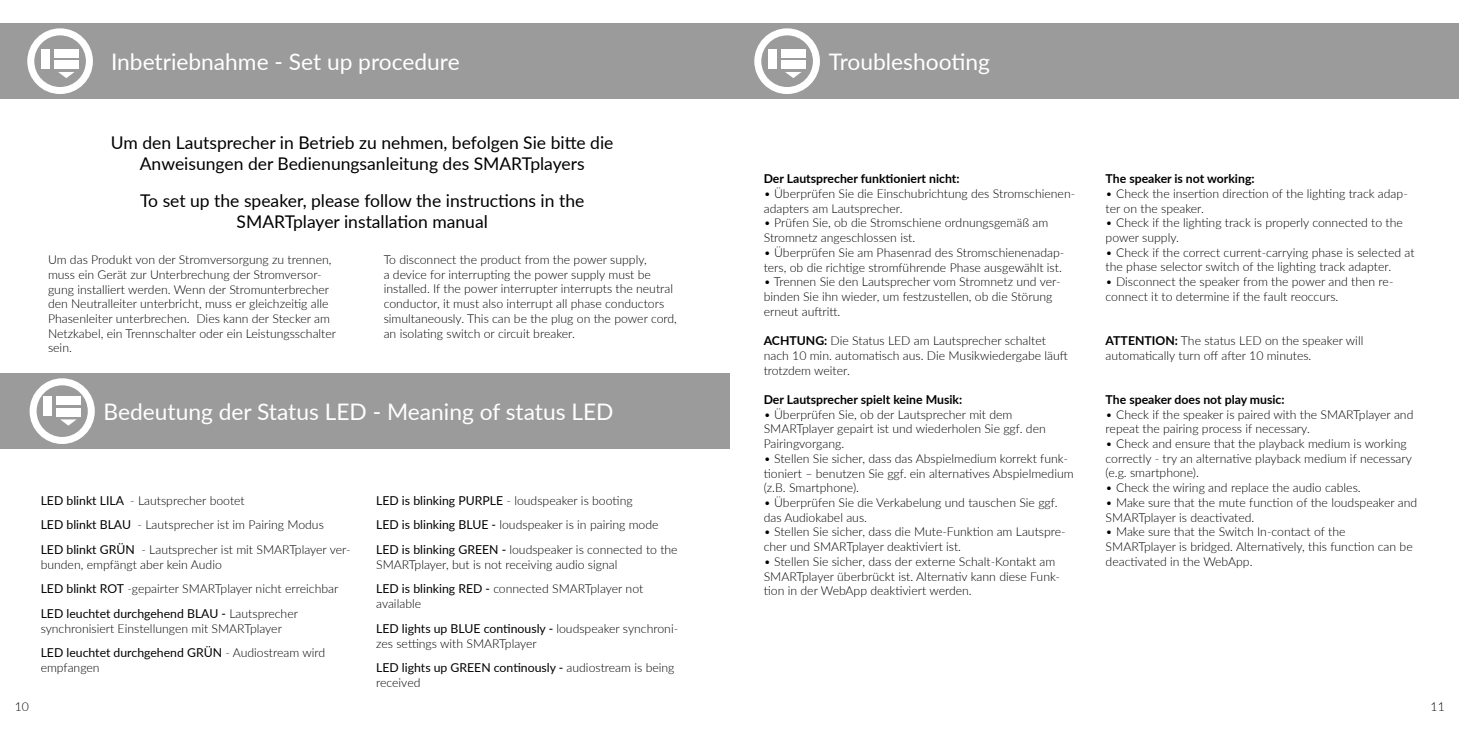
<style>
.page{position:relative;width:1459px;height:730px;background:#fff}
.page>*{position:absolute;margin:0;border:0;box-sizing:border-box;transform-origin:0 0}
.t1{font:22.75px "Lato";color:#fff}
.t2{font:17.5px/21px "Lato";color:#000;text-align:center}
.t3{font:300 12.25px/14.7px "Lato";color:#000}
.t4{font:700 12.25px "Lato";color:#000}
.s1{font-weight:400}
.s2{font-weight:700}
</style>
<div class="page">
<div style="left:0;top:24px;width:1458px;height:75px;background:#9b9b9b"></div>
<div style="left:754px;top:28px;width:66px;height:66px;border:7px solid #fff;border-radius:50%"></div>
<div style="left:781px;top:49px;width:24px;height:8px;background:#fff"></div>
<div style="left:768px;top:49px;width:8px;height:20px;background:#fff"></div>
<svg style="left:785px;top:72px;width:16px;height:6px"></svg>
<div style="left:781px;top:61px;width:24px;height:8px;background:#fff"></div>
<div style="left:27px;top:28px;width:66px;height:66px;border:7px solid #fff;border-radius:50%"></div>
<div style="left:54px;top:49px;width:25px;height:8px;background:#fff"></div>
<div style="left:41px;top:49px;width:9px;height:20px;background:#fff"></div>
<svg style="left:58px;top:72px;width:16px;height:6px"></svg>
<div style="left:54px;top:61px;width:25px;height:8px;background:#fff"></div>
<div style="left:0;top:373px;width:729px;height:75px;background:#9b9b9b"></div>
<div style="left:30px;top:378px;width:65px;height:66px;border:7px solid #fff;border-radius:50%"></div>
<div style="left:56px;top:396px;width:25px;height:9px;background:#fff"></div>
<div style="left:44px;top:396px;width:8px;height:20px;background:#fff"></div>
<svg style="left:60px;top:419px;width:17px;height:6px"></svg>
<div style="left:56px;top:408px;width:25px;height:8px;background:#fff"></div>
<h1 class="t1" style="left:111px;top:45px;width:350px">Inbetriebnahme - Set up procedure</h1>
<h2 class="t2" style="left:111px;top:132px;width:504px">Um den Lautsprecher in Betrieb zu nehmen, befolgen Sie bitte die<br>Anweisungen der Bedienungsanleitung des SMARTplayers</h2>
<h2 class="t2" style="left:140px;top:189px;width:446px">To set up the speaker, please follow the instructions in the<br>SMARTplayer installation manual</h2>
<p class="t3" style="left:48px;top:252px;width:290px">Um das Produkt von der Stromversorgung zu trennen, muss ein Gerät zur Unterbrechung der Stromversor&shy;gung installiert werden. Wenn der Stromunterbrecher den Neutralleiter unterbricht, muss er gleichzeitig alle Phasenleiter unterbrechen. Dies kann der Stecker am Netzkabel, ein Trennschalter oder ein Leistungsschalter sein.</p>
<p class="t3" style="left:384px;top:252px;width:295px">To disconnect the product from the power supply,<br>a device for interrupting the power supply must be installed. If the power interrupter interrupts the neutral conductor, it must also interrupt all phase conductors simultaneously. This can be the plug on the power cord, an isolating switch or circuit breaker.</p>
<h1 class="t1" style="left:104px;top:395px;width:511px">Bedeutung der Status LED - Meaning of status LED</h1>
<p class="t3" style="left:15px;top:698px;width:16px">10</p>
<p class="t3" style="left:41px;top:487px;width:311px;line-height:24.7px"><span class="s1">LED blinkt LILA</span> - Lautsprecher bootet<br><span class="s1">LED blinkt BLAU</span> - Lautsprecher ist im Pairing Modus<br><span class="s1">LED blinkt GRÜN</span> - Lautsprecher ist mit SMARTplayer ver-</p>
<p class="t3" style="left:41px;top:551px;width:299px;line-height:24.7px">bunden, empfängt aber kein Audio<br><span class="s1">LED blinkt ROT</span> -gepairter SMARTplayer nicht erreichbar<br><span class="s1">LED leuchtet durchgehend BLAU -</span> Lautsprecher</p>
<p class="t3" style="left:41px;top:615px;width:286px;line-height:24.7px">synchronisiert Einstellungen mit SMARTplayer<br><span class="s1">LED leuchtet durchgehend GRÜN</span> - Audiostream wird</p>
<p class="t3" style="left:41px;top:659px;width:61px">empfangen</p>
<p class="t3" style="left:376px;top:487px;width:303px;line-height:24.7px"><span class="s1">LED is blinking PURPLE</span> - loudspeaker is booting<br><span class="s1">LED is blinking BLUE -</span> loudspeaker is in pairing mode<br><span class="s1">LED is blinking GREEN -</span> loudspeaker is connected to the</p>
<p class="t3" style="left:376px;top:551px;width:268px;line-height:24.7px">SMARTplayer, but is not receiving audio signal<br><span class="s1">LED is blinking RED -</span> connected SMARTplayer not</p>
<p class="t3" style="left:376px;top:590px;width:303px;line-height:24.7px">available<br><span class="s1">LED lights up BLUE continously -</span> loudspeaker synchroni-</p>
<p class="t3" style="left:376px;top:630px;width:300px;line-height:24.7px">zes settings with SMARTplayer<br><span class="s1">LED lights up GREEN continously -</span> audiostream is being</p>
<p class="t3" style="left:376px;top:674px;width:46px">received</p>
<h1 class="t1" style="left:828px;top:45px;width:163px">Troubleshooting</h1>
<p class="t4" style="left:763px;top:170px;width:197px">Der Lautsprecher funktioniert nicht:</p>
<p class="t3" style="left:763px;top:186px;width:313px">• Überprüfen Sie die Einschubrichtung des Stromschienen&shy;adapters am Lautsprecher.</p>
<p class="t3" style="left:763px;top:215px;width:286px">• Prüfen Sie, ob die Stromschiene ordnungsgemäß am<br>Stromnetz angeschlossen ist.</p>
<p class="t3" style="left:763px;top:244px;width:302px">• Überprüfen Sie am Phasenrad des Stromschienenadap&shy;ters, ob die richtige stromführende Phase ausgewählt ist.</p>
<p class="t3" style="left:763px;top:274px;width:298px">• Trennen Sie den Lautsprecher vom Stromnetz und ver&shy;binden Sie ihn wieder, um festzustellen, ob die Störung erneut auftritt.</p>
<p class="t3" style="left:763px;top:333px;width:306px"><span class="s2">ACHTUNG:</span> Die Status LED am Lautsprecher schaltet nach 10 min. automatisch aus. Die Musikwiedergabe läuft trotzdem weiter.</p>
<p class="t4" style="left:763px;top:390px;width:200px">Der Lautsprecher spielt keine Musik:</p>
<p class="t3" style="left:763px;top:406px;width:283px">• Überprüfen Sie, ob der Lautsprecher mit dem<br>SMARTplayer gepairt ist und wiederholen Sie ggf. den<br>Pairingvorgang.</p>
<p class="t3" style="left:763px;top:450px;width:311px">• Stellen Sie sicher, dass das Abspielmedium korrekt funk&shy;tioniert – benutzen Sie ggf. ein alternatives Abspielmedium (z.B. Smartphone).</p>
<p class="t3" style="left:763px;top:494px;width:295px">• Überprüfen Sie die Verkabelung und tauschen Sie ggf. das Audiokabel aus.</p>
<p class="t3" style="left:763px;top:524px;width:303px">• Stellen Sie sicher, dass die Mute-Funktion am Lautspre&shy;cher und SMARTplayer deaktiviert ist.</p>
<p class="t3" style="left:763px;top:553px;width:298px">• Stellen Sie sicher, dass der externe Schalt-Kontakt am<br>SMARTplayer überbrückt ist. Alternativ kann diese Funk&shy;tion in der WebApp deaktiviert werden.</p>
<p class="t4" style="left:1105px;top:170px;width:150px">The speaker is not working:</p>
<p class="t3" style="left:1105px;top:185px;width:304px">• Check the insertion direction of the lighting track adap&shy;ter on the speaker.</p>
<p class="t3" style="left:1105px;top:215px;width:299px">• Check if the lighting track is properly connected to the power supply.</p>
<p class="t3" style="left:1105px;top:244px;width:310px">• Check if the correct current-carrying phase is selected at the phase selector switch of the lighting track adapter.</p>
<p class="t3" style="left:1105px;top:274px;width:289px">• Disconnect the speaker from the power and then re&shy;connect it to determine if the fault reoccurs.</p>
<p class="t3" style="left:1105px;top:332px;width:259px"><span class="s2">ATTENTION:</span> The status LED on the speaker will automatically turn off after 10 minutes.</p>
<p class="t4" style="left:1105px;top:390px;width:180px">The speaker does not play music:</p>
<p class="t3" style="left:1105px;top:406px;width:309px">• Check if the speaker is paired with the SMARTplayer and repeat the pairing process if necessary.</p>
<p class="t3" style="left:1105px;top:435px;width:308px">• Check and ensure that the playback medium is working correctly - try an alternative playback medium if necessary (e.g. smartphone).</p>
<p class="t3" style="left:1105px;top:479px;width:257px">• Check the wiring and replace the audio cables.</p>
<p class="t3" style="left:1105px;top:494px;width:313px">• Make sure that the mute function of the loudspeaker and<br>SMARTplayer is deactivated.</p>
<p class="t3" style="left:1105px;top:524px;width:308px">• Make sure that the Switch In-contact of the<br>SMARTplayer is bridged. Alternatively, this function can be deactivated in the WebApp.</p>
<p class="t3" style="left:1430px;top:698px;width:16px">11</p>
</div>
